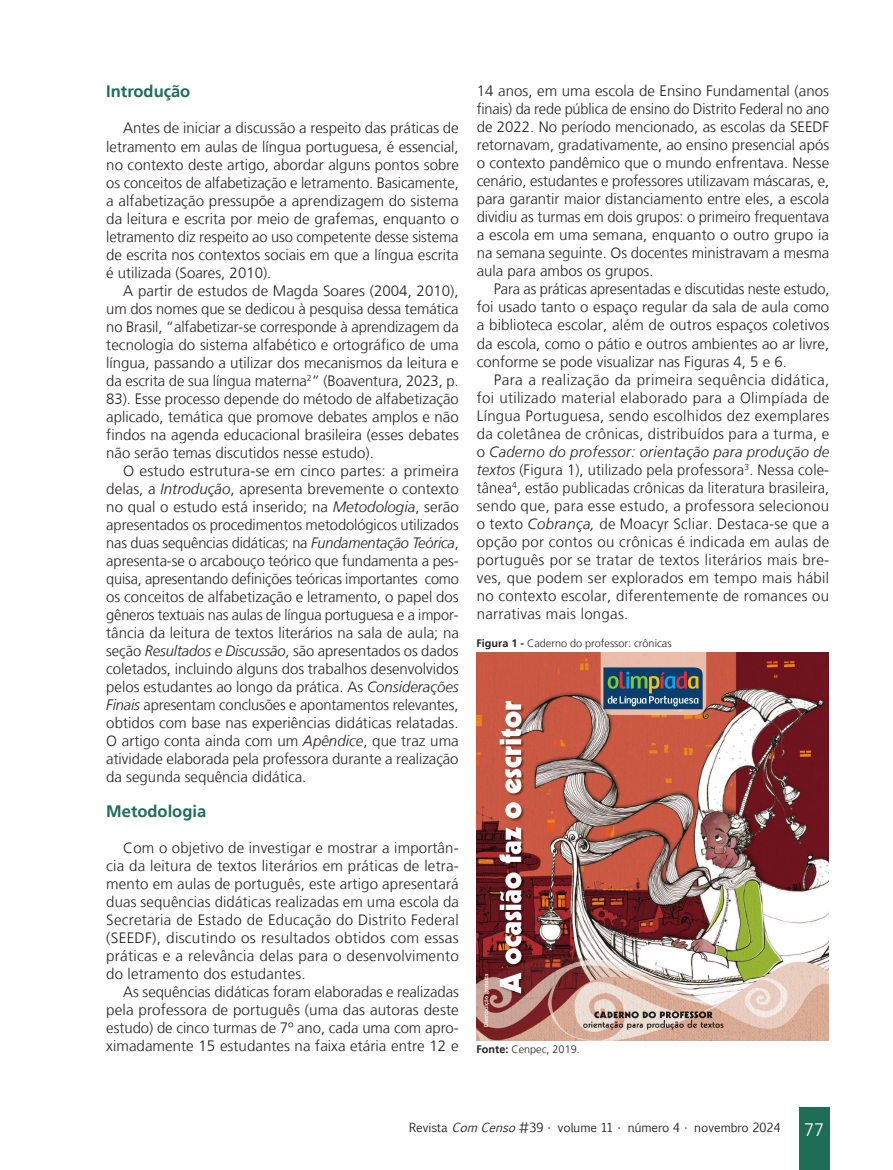
<style>
.page{position:relative;width:893px;height:1170px;background:#fff}
.page>*{position:absolute;margin:0;border:0;box-sizing:border-box;transform-origin:0 0}
.t1{font:300 18px "Frutiger LT";color:#fff}
.Subtítulo_VERDE_ARTI{font:700 16.5px "Frutiger LT";color:#1e6d56}
.Miolo__10{font:300 15px/18px "Frutiger LT";color:#231f20;text-align:justify}
.t2{font:12px "Euphemia CAS";color:#231f20}
.Legendas{font:300 10.8px "Frutiger LT";color:#231f20}
.s1{font-style:italic}
.s2{font-weight:700}
</style>
<div class="page">
<div style="left:799px;top:1107px;width:30px;height:62px;background:#1e6d56"></div>
<img style="left:476px;top:652px;width:353px;height:388px">
<p class="Subtítulo_VERDE_ARTI" style="left:106px;top:82px;width:86px">Introdução</p>
<p class="Miolo__10" style="left:106px;top:119px;width:354px;text-indent:17px">Antes de iniciar a discussão a respeito das práticas de letramento em aulas de língua portuguesa, é essencial, no contexto deste artigo, abordar alguns pontos sobre os conceitos de alfabetização e letramento. Basicamente, a alfabetização pressupõe a aprendizagem do sistema da leitura e escrita por meio de grafemas, enquanto o letramento diz respeito ao uso competente desse sistema de escrita nos contextos sociais em que a língua escrita é utilizada (Soares, 2010).</p>
<p class="Miolo__10" style="left:106px;top:281px;width:354px;text-indent:17px">A partir de estudos de Magda Soares (2004, 2010), um dos nomes que se dedicou à pesquisa dessa temática no Brasil, “alfabetizar-se corresponde à aprendizagem da tecnologia do sistema alfabético e ortográfico de uma língua, passando a utilizar dos mecanismos da leitura e da escrita de sua língua materna<sup>2</sup>” (Boaventura, 2023, p.<br>83). Esse processo depende do método de alfabetização aplicado, temática que promove debates amplos e não findos na agenda educacional brasileira (esses debates não serão temas discutidos nesse estudo).</p>
<p class="Miolo__10" style="left:106px;top:461px;width:354px;text-indent:17px">O estudo estrutura-se em cinco partes: a primeira delas, a <span class="s1">Introdução</span>, apresenta brevemente o contexto no qual o estudo está inserido; na <span class="s1">Metodologia</span>, serão apresentados os procedimentos metodológicos utilizados nas duas sequências didáticas; na <span class="s1">Fundamentação Teórica</span>, apresenta-se o arcabouço teórico que fundamenta a pes&shy;quisa, apresentando definições teóricas importantes como os conceitos de alfabetização e letramento, o papel dos gêneros textuais nas aulas de língua portuguesa e a impor&shy;tância da leitura de textos literários na sala de aula; na seção <span class="s1">Resultados e Discussão</span>, são apresentados os dados coletados, incluindo alguns dos trabalhos desenvolvidos pelos estudantes ao longo da prática. As <span class="s1">Considerações Finais</span> apresentam conclusões e apontamentos relevantes, obtidos com base nas experiências didáticas relatadas.<br>O artigo conta ainda com um <span class="s1">Apêndice</span>, que traz uma atividade elaborada pela professora durante a realização da segunda sequência didática.</p>
<p class="Subtítulo_VERDE_ARTI" style="left:106px;top:801px;width:101px">Metodologia</p>
<p class="Miolo__10" style="left:106px;top:838px;width:354px;text-indent:17px">Com o objetivo de investigar e mostrar a importân&shy;cia da leitura de textos literários em práticas de letra&shy;mento em aulas de português, este artigo apresentará duas sequências didáticas realizadas em uma escola da Secretaria de Estado de Educação do Distrito Federal (SEEDF), discutindo os resultados obtidos com essas práticas e a relevância delas para o desenvolvimento do letramento dos estudantes.</p>
<p class="Miolo__10" style="left:106px;top:982px;width:354px;text-indent:17px">As sequências didáticas foram elaboradas e realizadas pela professora de português (uma das autoras deste estudo) de cinco turmas de 7º ano, cada uma com apro&shy;ximadamente 15 estudantes na faixa etária entre 12 e</p>
<p class="Miolo__10" style="left:477px;top:82px;width:354px">14 anos, em uma escola de Ensino Fundamental (anos finais) da rede pública de ensino do Distrito Federal no ano de 2022. No período mencionado, as escolas da SEEDF retornavam, gradativamente, ao ensino presencial após o contexto pandêmico que o mundo enfrentava. Nesse cenário, estudantes e professores utilizavam máscaras, e, para garantir maior distanciamento entre eles, a escola dividiu as turmas em dois grupos: o primeiro frequentava a escola em uma semana, enquanto o outro grupo ia na semana seguinte. Os docentes ministravam a mesma aula para ambos os grupos.</p>
<p class="Miolo__10" style="left:477px;top:280px;width:354px;text-indent:17px">Para as práticas apresentadas e discutidas neste estudo, foi usado tanto o espaço regular da sala de aula como a biblioteca escolar, além de outros espaços coletivos da escola, como o pátio e outros ambientes ao ar livre, conforme se pode visualizar nas Figuras 4, 5 e 6.</p>
<p class="Miolo__10" style="left:477px;top:370px;width:354px;text-indent:17px">Para a realização da primeira sequência didática, foi utilizado material elaborado para a Olimpíada de Língua Portuguesa, sendo escolhidos dez exemplares da coletânea de crônicas, distribuídos para a turma, e o <span class="s1">Caderno do professor: orientação para produção de textos</span> (Figura 1), utilizado pela professora<sup>3</sup>. Nessa cole&shy;tânea<sup>4</sup>, estão publicadas crônicas da literatura brasileira, sendo que, para esse estudo, a professora selecionou o texto <span class="s1">Cobrança,</span> de Moacyr Scliar. Destaca-se que a opção por contos ou crônicas é indicada em aulas de português por se tratar de textos literários mais bre&shy;ves, que podem ser explorados em tempo mais hábil no contexto escolar, diferentemente de romances ou narrativas mais longas.</p>
<p class="Legendas" style="left:476px;top:637px;width:197px"><span class="s2">Figura 1 -</span> Caderno do professor: crônicas</p>
<p class="Legendas" style="left:476px;top:1042px;width:105px"><span class="s2">Fonte:</span> Cenpec, 2019.</p>
<p class="t2" style="left:409px;top:1119px;width:373px">Revista <span class="s1">ComCenso</span>#39 • volume 11 • número 4 • novembro 2024</p>
<p class="t1" style="left:804px;top:1119px;width:22px">77</p>
</div>
